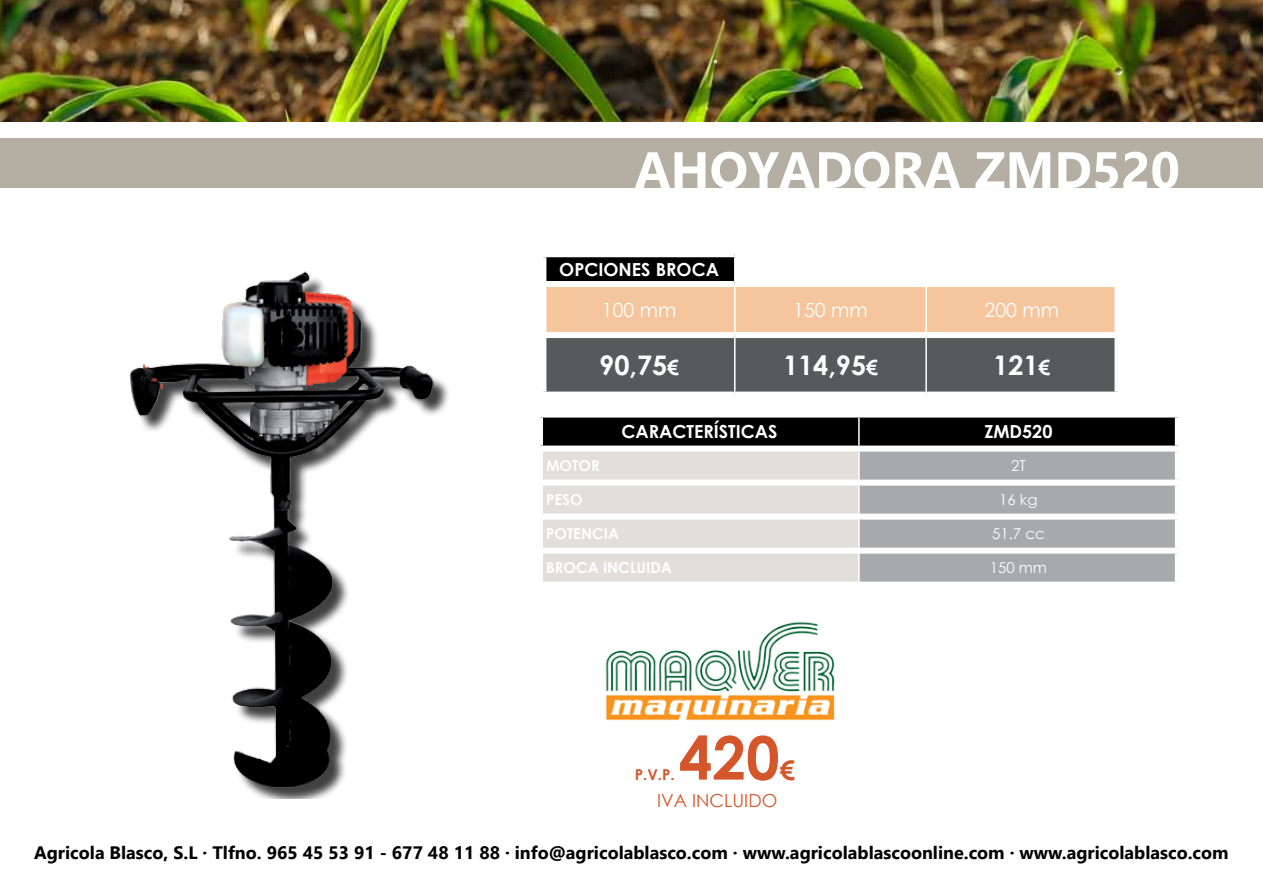
<style>
.page{position:relative;width:1263px;height:893px;background:#fff}
.page>*{position:absolute;margin:0;border:0;box-sizing:border-box;transform-origin:0 0}
.t1{font:700 60px "Century Gothic";color:#d4562a}
.t2{font:700 51px "Ebrima";color:#fff}
.t3{font:700 27px "Century Gothic";color:#fff}
.t4{font:700 27px "Century Gothic";color:#d4562a}
.t5{font:19.5px "Century Gothic";color:#fff}
.t6{font:700 18px "Nirmala UI";color:#000}
.t7{font:700 18px "Century Gothic";color:#fff}
.t8{font:18px "Century Gothic";color:#d4562a}
.t9{font:700 15px "Century Gothic";color:#fff}
.t10{font:15px "Century Gothic";color:#fff}
.t11{font:700 15px "Century Gothic";color:#d4562a}
.s1{font-size:21px}
</style>
<div class="page">
<svg style="left:546px;top:257px;width:568px;height:135px;background:#a29184"></svg>
<hr style="left:925px;top:257px;width:2px;height:24px;background:#fff">
<hr style="left:734px;top:287px;width:1px;height:45px;background:#fff">
<hr style="left:925px;top:287px;width:2px;height:45px;background:#fff">
<hr style="left:734px;top:338px;width:1px;height:54px;background:#fff">
<hr style="left:925px;top:338px;width:2px;height:54px;background:#fff">
<div style="left:540px;top:281px;width:195px;height:6px;background:#fff"></div>
<div style="left:735px;top:281px;width:191px;height:6px;background:#fff"></div>
<div style="left:926px;top:281px;width:194px;height:6px;background:#fff"></div>
<div style="left:540px;top:332px;width:195px;height:6px;background:#fff"></div>
<div style="left:735px;top:332px;width:191px;height:6px;background:#fff"></div>
<div style="left:926px;top:332px;width:194px;height:6px;background:#fff"></div>
<img style="left:130px;top:271px;width:319px;height:527px">
<img style="left:0;top:0;width:1263px;height:121px">
<div style="left:0;top:138px;width:1263px;height:50px;background:#b5aea3"></div>
<svg style="left:543px;top:418px;width:632px;height:164px;background:#9e9d9d"></svg>
<hr style="left:858px;top:418px;width:2px;height:28px;background:#fff">
<hr style="left:858px;top:452px;width:2px;height:28px;background:#fff">
<hr style="left:858px;top:486px;width:2px;height:28px;background:#fff">
<hr style="left:858px;top:520px;width:2px;height:28px;background:#fff">
<hr style="left:858px;top:554px;width:2px;height:28px;background:#fff">
<div style="left:537px;top:446px;width:322px;height:6px;background:#fff"></div>
<div style="left:859px;top:446px;width:322px;height:6px;background:#fff"></div>
<div style="left:537px;top:480px;width:322px;height:6px;background:#fff"></div>
<div style="left:859px;top:480px;width:322px;height:6px;background:#fff"></div>
<div style="left:537px;top:514px;width:322px;height:6px;background:#fff"></div>
<div style="left:859px;top:514px;width:322px;height:6px;background:#fff"></div>
<div style="left:537px;top:548px;width:322px;height:6px;background:#fff"></div>
<div style="left:859px;top:548px;width:322px;height:6px;background:#fff"></div>
<img style="left:605px;top:621px;width:230px;height:100px">
<h2 class="t2" style="left:635px;top:132px;width:547px">AHOYADORA ZMD520</h2>
<p class="t7" style="left:559px;top:256px;width:161px">OPCIONES BROCA</p>
<p class="t5" style="left:602px;top:296px;width:76px">100 mm</p>
<p class="t5" style="left:793px;top:296px;width:76px">150 mm</p>
<p class="t5" style="left:985px;top:296px;width:76px">200 mm</p>
<h3 class="t3" style="left:599px;top:345px;width:81px">90,75<span class="s1">€</span></h3>
<h3 class="t3" style="left:783px;top:345px;width:96px">114,95<span class="s1">€</span></h3>
<h3 class="t3" style="left:993px;top:345px;width:59px">121<span class="s1">€</span></h3>
<p class="t7" style="left:621px;top:418px;width:158px">CARACTERÍSTICAS</p>
<p class="t7" style="left:984px;top:418px;width:70px">ZMD520</p>
<p class="t9" style="left:546px;top:454px;width:55px">MOTOR</p>
<p class="t10" style="left:1011px;top:455px;width:16px">2T</p>
<p class="t9" style="left:546px;top:488px;width:38px">PESO</p>
<p class="t10" style="left:999px;top:489px;width:40px">16 kg</p>
<p class="t9" style="left:546px;top:522px;width:75px">POTENCIA</p>
<p class="t10" style="left:992px;top:523px;width:54px">51.7 cc</p>
<p class="t9" style="left:546px;top:556px;width:127px">BROCA INCLUIDA</p>
<p class="t10" style="left:990px;top:557px;width:59px">150 mm</p>
<h1 class="t1" style="left:679px;top:712px;width:102px">420</h1>
<h3 class="t4" style="left:780px;top:749px;width:17px">€</h3>
<p class="t11" style="left:635px;top:763px;width:41px">P.V.P.</p>
<p class="t8" style="left:657px;top:788px;width:122px">IVA INCLUIDO</p>
<p class="t6" style="left:34px;top:838px;width:1196px">Agricola Blasco, S.L · Tlfno. 965 45 53 91 - 677 48 11 88 · info@agricolablasco.com · www.agricolablascoonline.com · www.agricolablasco.com</p>
</div>
